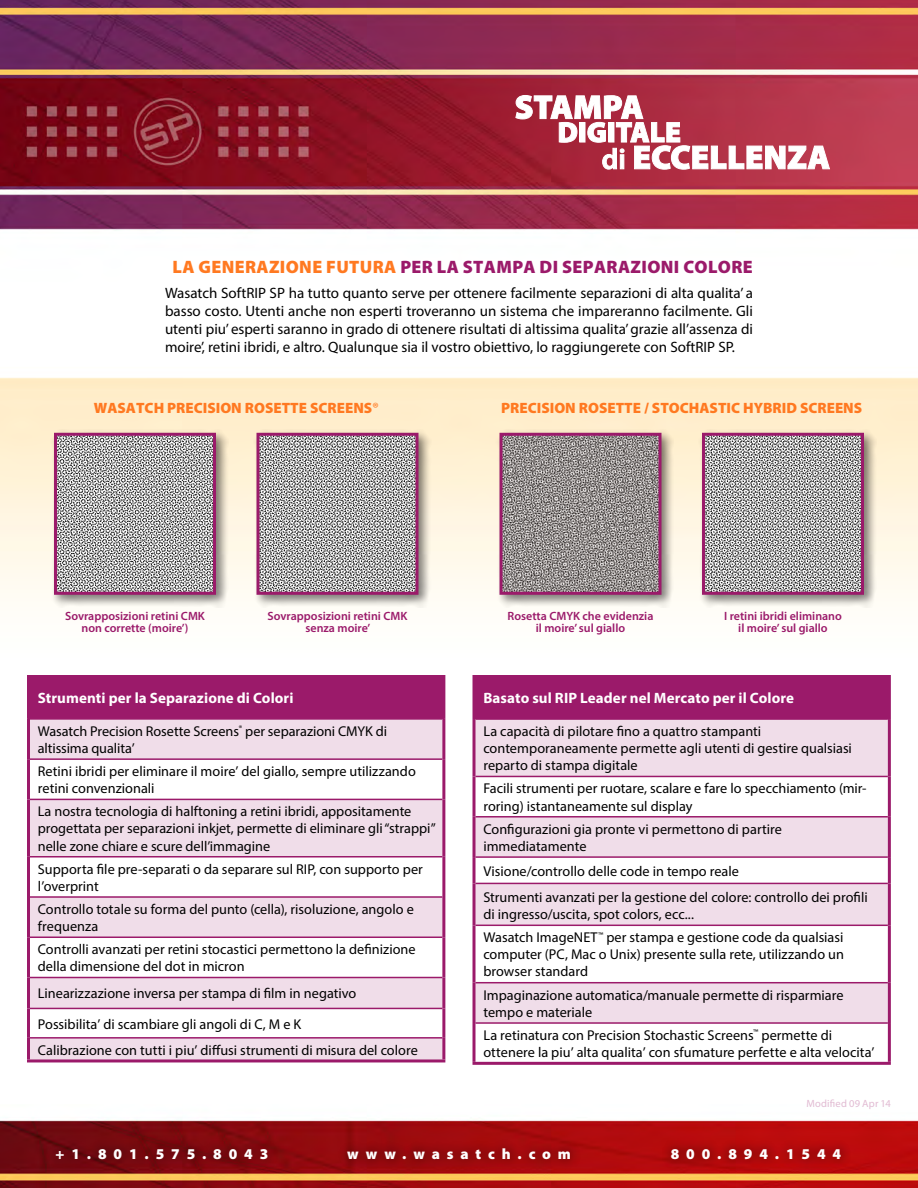
<style>
.page{position:relative;width:918px;height:1188px;background:#fff}
.page>*{position:absolute;margin:0;border:0;box-sizing:border-box;transform-origin:0 0}
.t1{font:900 18px "Myriad Pro";letter-spacing:.02em;color:#9b1a6a}
.t2{font:15px/18px "Myriad Pro";color:#000;text-align:justify}
.t3{font:700 15px "Myriad Pro";letter-spacing:.005em;color:#fff}
.t4{font:900 15px "Myriad Pro";color:#ff7921}
.t5{font:900 15px "Myriad Pro";letter-spacing:.46em;color:#fff}
.t6{font:14.25px/17.1px "Myriad Pro";color:#000}
.t7{font:600 12px/12px "Myriad Pro";color:#9b1a6a;text-align:center}
.t8{font:10.5px "Myriad Pro";letter-spacing:.015em;color:#e1bad2}
.s1{color:#ff7921}
.s2{font-weight:400}
</style>
<div class="page">
<img style="left:0;top:0;width:918px;height:1188px">
<div style="left:46px;top:1138px;width:232px;height:32px;background:#000;opacity:.75"></div>
<div style="left:661px;top:1138px;width:191px;height:32px;background:#000;opacity:.75"></div>
<div style="left:336px;top:1137px;width:245px;height:33px;background:#000;opacity:.75"></div>
<div style="left:496px;top:429px;width:178px;height:179px;background:#000;opacity:.5"></div>
<img style="left:504px;top:437px;width:154px;height:154px">
<div style="left:500px;top:433px;width:162px;height:162px;border:3px solid #9b1a6a"></div>
<div style="left:698px;top:429px;width:179px;height:179px;background:#000;opacity:.5"></div>
<img style="left:706px;top:437px;width:154px;height:154px">
<div style="left:702px;top:433px;width:162px;height:162px;border:3px solid #9b1a6a"></div>
<div style="left:50px;top:429px;width:179px;height:179px;background:#000;opacity:.5"></div>
<img style="left:58px;top:437px;width:154px;height:154px">
<div style="left:54px;top:433px;width:162px;height:162px;border:3px solid #9b1a6a"></div>
<div style="left:253px;top:429px;width:178px;height:179px;background:#000;opacity:.5"></div>
<img style="left:260px;top:437px;width:154px;height:154px">
<div style="left:256px;top:433px;width:162px;height:162px;border:3px solid #9b1a6a"></div>
<svg style="left:516px;top:93px;width:314px;height:76px"></svg>
<div style="left:28px;top:676px;width:416px;height:43px;background:#9b1a6a"></div>
<div style="left:30px;top:720px;width:412px;height:339px;background:#f0dde9"></div>
<svg style="left:30px;top:760px;width:412px;height:277px"></svg>
<hr style="left:27px;top:675px;width:418px;height:3px;background:#9b1a6a">
<hr style="left:27px;top:678px;width:3px;height:41px;background:#9b1a6a">
<hr style="left:442px;top:678px;width:3px;height:41px;background:#9b1a6a">
<hr style="left:27px;top:719px;width:3px;height:40px;background:#9b1a6a">
<hr style="left:442px;top:719px;width:3px;height:40px;background:#9b1a6a">
<hr style="left:27px;top:759px;width:3px;height:40px;background:#9b1a6a">
<hr style="left:442px;top:759px;width:3px;height:40px;background:#9b1a6a">
<hr style="left:27px;top:799px;width:3px;height:58px;background:#9b1a6a">
<hr style="left:442px;top:799px;width:3px;height:58px;background:#9b1a6a">
<hr style="left:27px;top:857px;width:3px;height:40px;background:#9b1a6a">
<hr style="left:442px;top:857px;width:3px;height:40px;background:#9b1a6a">
<hr style="left:27px;top:897px;width:3px;height:40px;background:#9b1a6a">
<hr style="left:442px;top:897px;width:3px;height:40px;background:#9b1a6a">
<hr style="left:27px;top:937px;width:3px;height:41px;background:#9b1a6a">
<hr style="left:442px;top:937px;width:3px;height:41px;background:#9b1a6a">
<hr style="left:27px;top:978px;width:3px;height:30px;background:#9b1a6a">
<hr style="left:442px;top:978px;width:3px;height:30px;background:#9b1a6a">
<hr style="left:27px;top:1008px;width:3px;height:30px;background:#9b1a6a">
<hr style="left:442px;top:1008px;width:3px;height:30px;background:#9b1a6a">
<hr style="left:27px;top:1038px;width:3px;height:21px;background:#9b1a6a">
<hr style="left:442px;top:1038px;width:3px;height:21px;background:#9b1a6a">
<hr style="left:27px;top:1059px;width:418px;height:3px;background:#9b1a6a">
<hr style="left:30px;top:718px;width:412px;height:2px;background:#9b1a6a">
<hr style="left:30px;top:758px;width:412px;height:2px;background:#9b1a6a">
<hr style="left:30px;top:799px;width:412px;height:1px;background:#9b1a6a">
<hr style="left:30px;top:856px;width:412px;height:2px;background:#9b1a6a">
<hr style="left:30px;top:896px;width:412px;height:2px;background:#9b1a6a">
<hr style="left:30px;top:937px;width:412px;height:1px;background:#9b1a6a">
<hr style="left:30px;top:977px;width:412px;height:1px;background:#9b1a6a">
<hr style="left:30px;top:1008px;width:412px;height:1px;background:#9b1a6a">
<hr style="left:30px;top:1037px;width:412px;height:2px;background:#9b1a6a">
<div style="left:474px;top:676px;width:415px;height:43px;background:#9b1a6a"></div>
<div style="left:476px;top:720px;width:412px;height:56px;background:#f0dde9"></div>
<svg style="left:476px;top:777px;width:412px;height:285px"></svg>
<hr style="left:472px;top:675px;width:419px;height:3px;background:#9b1a6a">
<svg style="left:472px;top:678px;width:2px;height:41px"></svg>
<hr style="left:888px;top:678px;width:3px;height:41px;background:#9b1a6a">
<svg style="left:472px;top:719px;width:4px;height:57px"></svg>
<hr style="left:888px;top:719px;width:3px;height:57px;background:#9b1a6a">
<svg style="left:472px;top:776px;width:4px;height:41px"></svg>
<hr style="left:888px;top:776px;width:3px;height:41px;background:#9b1a6a">
<svg style="left:472px;top:817px;width:4px;height:40px"></svg>
<hr style="left:888px;top:817px;width:3px;height:40px;background:#9b1a6a">
<svg style="left:472px;top:857px;width:4px;height:26px"></svg>
<hr style="left:888px;top:857px;width:3px;height:26px;background:#9b1a6a">
<svg style="left:472px;top:883px;width:4px;height:42px"></svg>
<hr style="left:888px;top:883px;width:3px;height:42px;background:#9b1a6a">
<svg style="left:472px;top:925px;width:4px;height:58px"></svg>
<hr style="left:888px;top:925px;width:3px;height:58px;background:#9b1a6a">
<svg style="left:472px;top:983px;width:4px;height:40px"></svg>
<hr style="left:888px;top:983px;width:3px;height:40px;background:#9b1a6a">
<svg style="left:472px;top:1023px;width:4px;height:39px"></svg>
<hr style="left:888px;top:1023px;width:3px;height:39px;background:#9b1a6a">
<hr style="left:472px;top:1062px;width:419px;height:3px;background:#9b1a6a">
<hr style="left:476px;top:718px;width:412px;height:2px;background:#9b1a6a">
<hr style="left:476px;top:776px;width:412px;height:1px;background:#9b1a6a">
<hr style="left:476px;top:816px;width:412px;height:2px;background:#9b1a6a">
<hr style="left:476px;top:856px;width:412px;height:2px;background:#9b1a6a">
<hr style="left:476px;top:883px;width:412px;height:1px;background:#9b1a6a">
<hr style="left:476px;top:925px;width:412px;height:1px;background:#9b1a6a">
<hr style="left:476px;top:982px;width:412px;height:1px;background:#9b1a6a">
<hr style="left:476px;top:1022px;width:412px;height:2px;background:#9b1a6a">
<p class="t1" style="left:173px;top:257px;width:582px"><span class="s1">LA GENERAZIONE FUTURA</span> PER LA STAMPA DI SEPARAZIONI COLORE</p>
<p class="t2" style="left:165px;top:283px;width:590px">Wasatch SoftRIP SP ha tutto quanto serve per ottenere facilmente separazioni di alta qualita’ a basso costo. Utenti anche non esperti troveranno un sistema che impareranno facilmente. Gli utenti piu’ esperti saranno in grado di ottenere risultati di altissima qualita’ grazie all’assenza di moire’, retini ibridi, e altro. Qualunque sia il vostro obiettivo, lo raggiungerete con SoftRIP SP.</p>
<p class="t4" style="left:94px;top:400px;width:286px">WASATCH PRECISION ROSETTE SCREENS<span class="s2">®</span></p>
<p class="t4" style="left:501px;top:400px;width:363px">PRECISION ROSETTE / STOCHASTIC HYBRID SCREENS</p>
<p class="t7" style="left:65px;top:609px;width:141px">Sovrapposizioni retini CMK non corrette (moire’)</p>
<p class="t7" style="left:268px;top:609px;width:141px">Sovrapposizioni retini CMK senza moire’</p>
<p class="t7" style="left:724px;top:609px;width:119px">I retini ibridi eliminano il moire’ sul giallo</p>
<p class="t7" style="left:508px;top:609px;width:147px">Rosetta CMYK che evidenzia il moire’ sul giallo</p>
<p class="t3" style="left:38px;top:688px;width:257px">Strumenti per la Separazione di Colori</p>
<p class="t6" style="left:38px;top:722px;width:351px">Wasatch Precision Rosette Screens<sup>®</sup> per separazioni CMYK di altissima qualita’</p>
<p class="t6" style="left:38px;top:763px;width:379px">Retini ibridi per eliminare il moire’ del giallo, sempre utilizzando retini convenzionali</p>
<p class="t6" style="left:38px;top:803px;width:399px">La nostra tecnologia di halftoning a retini ibridi, appositamente progettata per separazioni inkjet, permette di eliminare gli “strappi” nelle zone chiare e scure dell’immagine</p>
<p class="t6" style="left:38px;top:860px;width:387px">Supporta file pre-separati o da separare sul RIP, con supporto per l’overprint</p>
<p class="t6" style="left:38px;top:900px;width:378px">Controllo totale su forma del punto (cella), risoluzione, angolo e frequenza</p>
<p class="t6" style="left:38px;top:941px;width:379px">Controlli avanzati per retini stocastici permettono la definizione della dimensione del dot in micron</p>
<p class="t6" style="left:38px;top:977px;width:320px;line-height:30.9px">Linearizzazione inversa per stampa di film in negativo<br>Possibilita’ di scambiare gli angoli di C, M e K</p>
<p class="t6" style="left:38px;top:1041px;width:382px">Calibrazione con tutti i piu’ diffusi strumenti di misura del colore</p>
<p class="t3" style="left:483px;top:689px;width:312px">Basato sul RIP Leader nel Mercato per il Colore</p>
<p class="t6" style="left:483px;top:722px;width:370px">La capacità di pilotare fino a quattro stampanti contemporaneamente permette agli utenti di gestire qualsiasi reparto di stampa digitale</p>
<p class="t6" style="left:483px;top:780px;width:385px">Facili strumenti per ruotare, scalare e fare lo specchiamento (mir&shy;roring) istantaneamente sul display</p>
<p class="t6" style="left:483px;top:820px;width:300px">Configurazioni gia pronte vi permettono di partire immediatamente</p>
<p class="t6" style="left:483px;top:857px;width:386px;line-height:26.4px">Visione/controllo delle code in tempo reale<br>Strumenti avanzati per la gestione del colore: controllo dei profili</p>
<p class="t6" style="left:483px;top:902px;width:361px;line-height:23.2px">di ingresso/uscita, spot colors, ecc...<br>Wasatch ImageNET<sup>™</sup> per stampa e gestione code da qualsiasi</p>
<p class="t6" style="left:483px;top:946px;width:362px">computer (PC, Mac o Unix) presente sulla rete, utilizzando un browser standard</p>
<p class="t6" style="left:483px;top:986px;width:362px">Impaginazione automatica/manuale permette di risparmiare tempo e materiale</p>
<p class="t6" style="left:483px;top:1026px;width:393px">La retinatura con Precision Stochastic Screens<sup>™</sup> permette di ottenere la piu’ alta qualita’ con sfumature perfette e alta velocita’</p>
<p class="t8" style="left:807px;top:1097px;width:86px">Modified 09 Apr 14</p>
<p class="t5" style="left:56px;top:1145px;width:214px">+1.801.575.8043</p>
<p class="t5" style="left:347px;top:1145px;width:225px">www.wasatch.com</p>
<p class="t5" style="left:671px;top:1145px;width:172px">800.894.1544</p>
</div>
